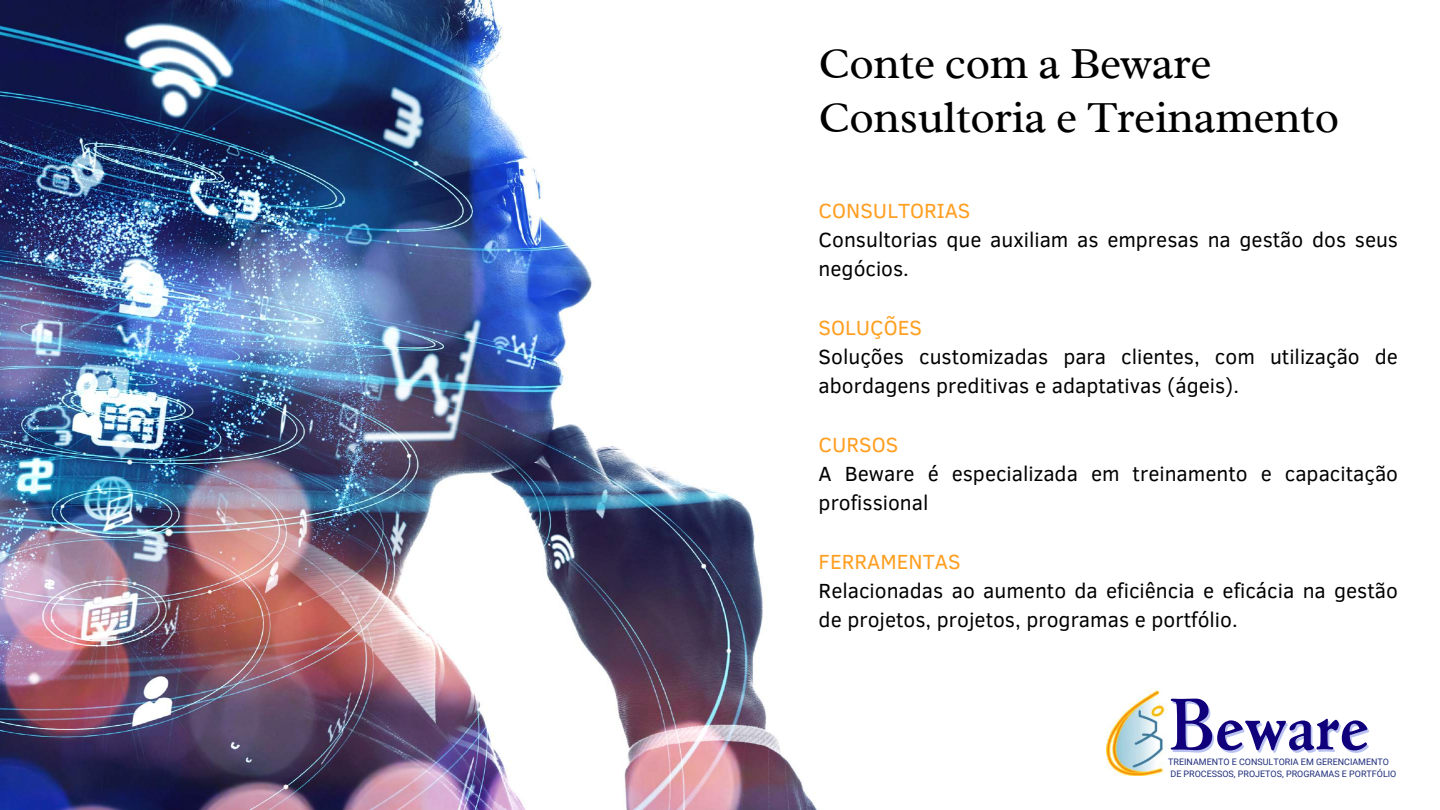
<style>
.page{position:relative;width:1440px;height:810px;background:#fff}
.page>*{position:absolute;margin:0;border:0;box-sizing:border-box;transform-origin:0 0}
.t1{font:700 77.6px "Nicolas Jenson SGOT Std";color:#10007b}
.t2{font:45px/54px "Radley";letter-spacing:-.01em;color:#000}
.t3{font:21px/29.2px "Clear Sans";color:#000}
.t4{font:21px "Clear Sans";color:#ff9f21}
.t5{font:9px "Roboto";color:#1e2d7b}
.s1{color:rgb(79 102 217/.4)}
</style>
<div class="page">
<img style="left:0;top:0;width:817px;height:810px">
<img style="left:1106px;top:689px;width:60px;height:87px">
<h2 class="t2" style="left:819px;top:36px;width:522px">Conte com a Beware<br>Consultoria e Treinamento</h2>
<p class="t4" style="left:819px;top:195px;width:153px">CONSULTORIAS</p>
<p class="t3" style="left:819px;top:224px;width:581px">Consultorias que auxiliam as empresas na gestão dos seus negócios.</p>
<p class="t4" style="left:819px;top:312px;width:105px">SOLUÇÕES</p>
<p class="t3" style="left:819px;top:341px;width:581px">Soluções customizadas para clientes, com utilização de abordagens preditivas e adaptativas (ágeis).</p>
<p class="t4" style="left:819px;top:429px;width:81px">CURSOS</p>
<p class="t3" style="left:819px;top:458px;width:581px">A Beware é especializada em treinamento e capacitação profissional</p>
<p class="t4" style="left:819px;top:546px;width:143px">FERRAMENTAS</p>
<p class="t3" style="left:819px;top:575px;width:581px">Relacionadas ao aumento da eficiência e eficácia na gestão de projetos, projetos, programas e portfólio.</p>
<h1 class="t1" style="left:1170px;top:695px;width:200px"><span class="s1">B</span>eware</h1>
<p class="t5" style="left:1170px;top:768px;width:227px">DE PROCESSOS, PROJETOS, PROGRAMAS E PORTFÓLIO</p>
<p class="t5" style="left:1168px;top:756px;width:222px">TREINAMENTO E CONSULTORIA EM GERENCIAMENTO</p>
</div>
